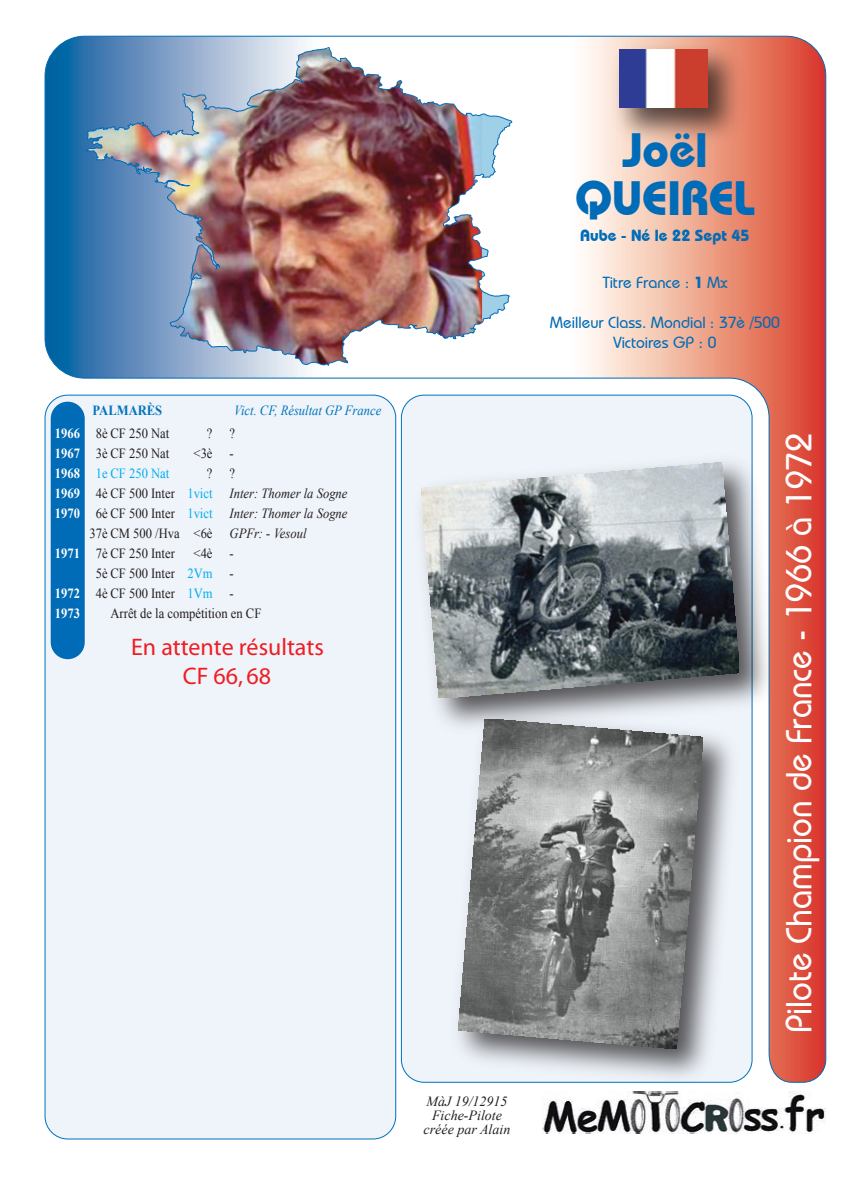
<style>
.page{position:relative;width:842px;height:1191px;background:#fff}
.page>*{position:absolute;margin:0;border:0;box-sizing:border-box;transform-origin:0 0}
.t1{font:700 48px/48px "Bauhaus IT Cby BT";color:#006bb6;text-align:center}
.t2{font:500 36px "Bauhaus IT Cby BT";color:#fff;scale:.95 1}
.t3{font:24px/28.8px "Myriad";color:#ee1d23;text-align:center}
.t4{font:500 16px/20px "Bauhaus IT Cby BT";color:#006bb6;text-align:center}
.t5{font:700 16px "Bauhaus IT Cby BT";color:#006bb6}
.t6{font:14px "Times New Roman";color:#231f20;scale:.9 1}
.t7{font:italic 14px "Times New Roman";color:#231f20;scale:.9 1}
.t8{font:italic 14px/14px "Times New Roman";color:#231f20;text-align:center}
.t9{font:700 14px/20px "Times New Roman";color:#fff;text-align:justify;scale:.9 1}
.t10{font:italic 14px "Times New Roman";color:#0072bc;scale:.9 1}
.t11{font:14px "Times New Roman";color:#00aeef;scale:.9 1}
.t12{font:700 14px "Times New Roman";color:#0072bc;scale:.9 1}
.s1{font-style:normal}
.s2{font-style:normal;color:#00aeef}
.s3{font-style:italic}
.s4{color:#00aeef}
.s5{font-weight:700}
</style>
<div class="page">
<img style="left:542px;top:1091px;width:284px;height:42px">
<div style="left:44px;top:1082px;width:353px;height:57px;background:#eff4fa"></div>
<img style="left:442px;top:1082px;width:306px;height:11px">
<img style="left:44px;top:36px;width:782px;height:1046px">
<img style="left:602px;top:35px;width:150px;height:118px">
<img style="left:620px;top:50px;width:87px;height:58px">
<p class="t9" style="left:55px;top:423px;width:29px">1966<br>1967<br>1968<br>1969<br>1970</p>
<p class="t9" style="left:55px;top:543px;width:29px">1971</p>
<p class="t9" style="left:55px;top:583px;width:29px">1972<br>1973</p>
<p class="t12" style="left:93px;top:400px;width:79px">PALMARÈS</p>
<p class="t10" style="left:234px;top:400px;width:165px">Vict. CF, Résultat GP France</p>
<p class="t6" style="left:96px;top:423px;width:83px">8è CF 250 Nat</p>
<p class="t6" style="left:207px;top:423px;width:33px">? ?</p>
<p class="t6" style="left:96px;top:443px;width:83px">3è CF 250 Nat</p>
<p class="t6" style="left:194px;top:443px;width:46px">&lt;3è -</p>
<p class="t11" style="left:96px;top:463px;width:83px">1e CF 250 Nat</p>
<p class="t6" style="left:207px;top:463px;width:33px">? ?</p>
<p class="t7" style="left:96px;top:483px;width:281px"><span class="s1">4è CF 500 Inter</span> <span class="s2">1vict</span> Inter: Thomer la Sogne</p>
<p class="t7" style="left:96px;top:503px;width:281px"><span class="s1">6è CF 500 Inter</span> <span class="s2">1vict</span> Inter: Thomer la Sogne</p>
<p class="t6" style="left:89px;top:523px;width:243px">37è CM 500 /Hva &lt;6è <span class="s3">GPFr: - Vesoul</span></p>
<p class="t6" style="left:96px;top:543px;width:89px">7è CF 250 Inter</p>
<p class="t6" style="left:194px;top:543px;width:46px">&lt;4è -</p>
<p class="t6" style="left:96px;top:563px;width:155px">5è CF 500 Inter <span class="s4">2Vm</span> -</p>
<p class="t6" style="left:96px;top:583px;width:155px">4è CF 500 Inter <span class="s4">1Vm</span> -</p>
<p class="t6" style="left:111px;top:603px;width:169px">Arrêt de la compétition en CF</p>
<h3 class="t3" style="left:131px;top:634px;width:194px">En attente résultats<br>CF 66, 68</h3>
<p class="t8" style="left:424px;top:1094px;width:88px">MàJ 19/12915<br>Fiche-Pilote créée par Alain</p>
<h1 class="t1" style="left:575px;top:125px;width:181px">Joël<br>QUEIREL</h1>
<p class="t5" style="left:580px;top:225px;width:171px">Aube - Né le 22 Sept 45</p>
<p class="t4" style="left:602px;top:272px;width:127px">Titre France : <span class="s5">1</span> Mx</p>
<p class="t4" style="left:550px;top:312px;width:231px">Meilleur Class. Mondial : 37è /500<br>Victoires GP : 0</p>
<h2 class="t2" style="left:777px;top:1032px;width:632px;rotate:-90deg">Pilote Champion de France - 1966 à 1972</h2>
</div>
